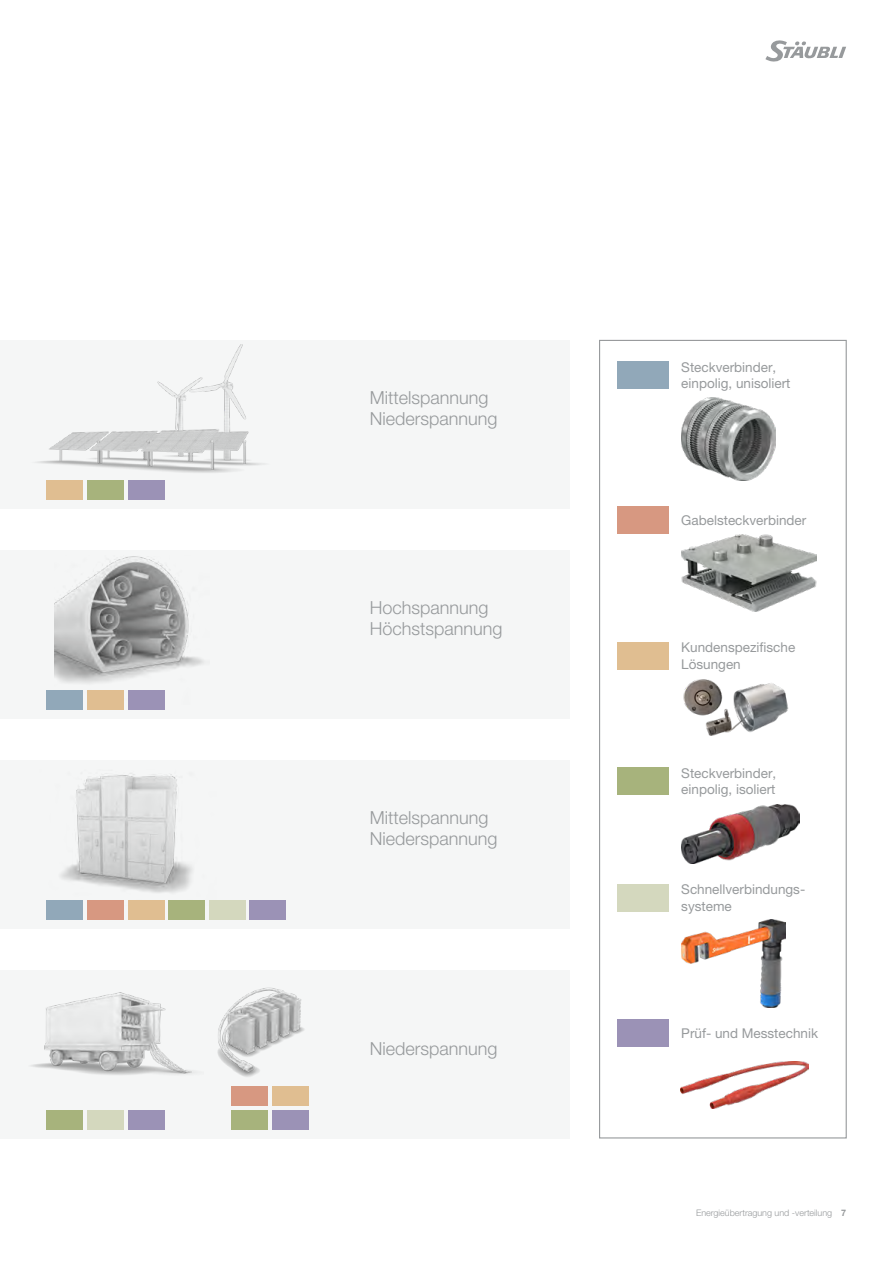
<style>
.page{position:relative;width:893px;height:1263px;background:#fff}
.page>*{position:absolute;margin:0;border:0;box-sizing:border-box;transform-origin:0 0}
.Slogan_neutral{font:300 18px/21px "Helvetica Neue LTW1 G";color:#979a9c}
.Material_large_Inside_neutral{font:13.5px/16.2px "Helvetica Neue LTW1 G";color:#979a9c}
.t1{font:300 9px "Helvetica Neue LTW1 G";color:#979a9c}
.s1{font-weight:700}
</style>
<div class="page">
<svg style="left:765px;top:40px;width:81px;height:22px"></svg>
<div style="left:599px;top:340px;width:248px;height:798px;border:1px solid #979a9c"></div>
<div style="left:0;top:340px;width:570px;height:168px;background:#f5f6f6"></div>
<div style="left:0;top:550px;width:570px;height:168px;background:#f5f6f6"></div>
<div style="left:0;top:760px;width:570px;height:168px;background:#f5f6f6"></div>
<div style="left:0;top:970px;width:570px;height:168px;background:#f5f6f6"></div>
<img style="left:37px;top:344px;width:227px;height:142px">
<img style="left:54px;top:556px;width:150px;height:149px">
<img style="left:31px;top:992px;width:164px;height:83px">
<img style="left:46px;top:773px;width:170px;height:132px">
<img style="left:217px;top:987px;width:87px;height:90px">
<img style="left:680px;top:1061px;width:129px;height:47px">
<div style="left:231px;top:1087px;width:37px;height:19px;background:#d79881"></div>
<div style="left:47px;top:481px;width:36px;height:19px;background:#e0be91"></div>
<div style="left:272px;top:1087px;width:36px;height:19px;background:#e0be91"></div>
<div style="left:87px;top:481px;width:37px;height:19px;background:#a7b37c"></div>
<div style="left:128px;top:481px;width:36px;height:19px;background:#9b92b6"></div>
<div style="left:128px;top:901px;width:36px;height:19px;background:#e0be91"></div>
<div style="left:209px;top:901px;width:36px;height:19px;background:#d4d8be"></div>
<div style="left:249px;top:901px;width:37px;height:19px;background:#9b92b6"></div>
<div style="left:128px;top:691px;width:36px;height:19px;background:#9b92b6"></div>
<div style="left:47px;top:691px;width:36px;height:19px;background:#91a8b9"></div>
<div style="left:47px;top:901px;width:36px;height:19px;background:#91a8b9"></div>
<div style="left:231px;top:1111px;width:37px;height:19px;background:#a7b37c"></div>
<div style="left:47px;top:1110px;width:36px;height:20px;background:#a7b37c"></div>
<div style="left:87px;top:1111px;width:37px;height:19px;background:#d4d8be"></div>
<div style="left:272px;top:1111px;width:36px;height:19px;background:#9b92b6"></div>
<div style="left:128px;top:1111px;width:36px;height:19px;background:#9b92b6"></div>
<div style="left:617px;top:361px;width:52px;height:28px;background:#91a8b9"></div>
<img style="left:681px;top:397px;width:95px;height:84px">
<div style="left:617px;top:767px;width:52px;height:28px;background:#a7b37c"></div>
<img style="left:682px;top:805px;width:117px;height:58px">
<div style="left:87px;top:901px;width:37px;height:19px;background:#d79881"></div>
<div style="left:168px;top:901px;width:37px;height:19px;background:#a7b37c"></div>
<div style="left:87px;top:691px;width:37px;height:19px;background:#e0be91"></div>
<img style="left:683px;top:679px;width:106px;height:57px">
<img style="left:681px;top:534px;width:135px;height:77px">
<div style="left:617px;top:506px;width:52px;height:28px;background:#d79881"></div>
<div style="left:617px;top:642px;width:52px;height:27px;background:#e0be91"></div>
<div style="left:617px;top:884px;width:52px;height:27px;background:#d4d8be"></div>
<img style="left:682px;top:919px;width:103px;height:89px">
<div style="left:617px;top:1019px;width:52px;height:28px;background:#9b92b6"></div>
<p class="Slogan_neutral" style="left:370px;top:387px;width:120px">Mittelspannung</p>
<p class="Slogan_neutral" style="left:370px;top:408px;width:129px">Niederspannung</p>
<p class="Slogan_neutral" style="left:370px;top:597px;width:134px">Hochspannung<br>Höchstspannung</p>
<p class="Slogan_neutral" style="left:370px;top:807px;width:120px">Mittelspannung</p>
<p class="Slogan_neutral" style="left:370px;top:828px;width:129px">Niederspannung</p>
<p class="Slogan_neutral" style="left:370px;top:1038px;width:129px">Niederspannung</p>
<p class="Material_large_Inside_neutral" style="left:681px;top:359px;width:111px">Steckverbinder, einpolig, unisoliert</p>
<p class="Material_large_Inside_neutral" style="left:681px;top:512px;width:127px">Gabelsteckverbinder</p>
<p class="Material_large_Inside_neutral" style="left:681px;top:639px;width:116px">Kundenspezifische<br>Lösungen</p>
<p class="Material_large_Inside_neutral" style="left:681px;top:765px;width:97px">Steckverbinder, einpolig, isoliert</p>
<p class="Material_large_Inside_neutral" style="left:681px;top:881px;width:124px">Schnellverbindungs&shy;systeme</p>
<p class="Material_large_Inside_neutral" style="left:681px;top:1025px;width:138px">Prüf- und Messtechnik</p>
<p class="t1" style="left:696px;top:1207px;width:152px">Energieübertragung und -verteilung <span class="s1">7</span></p>
</div>
